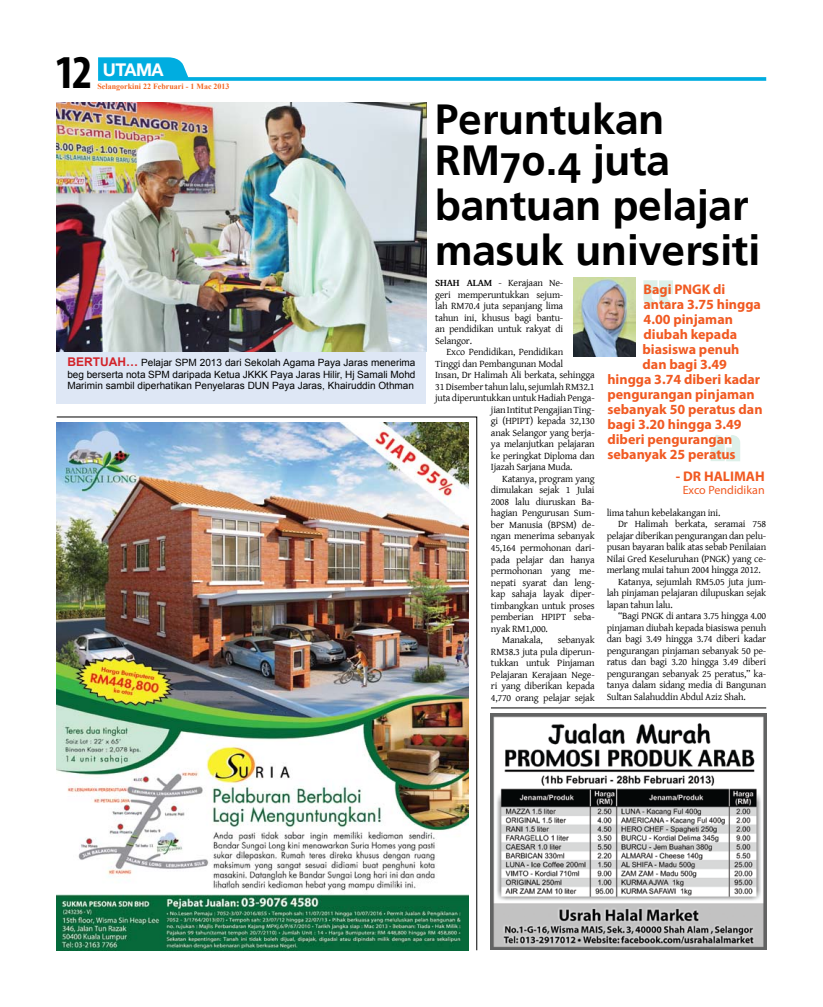
<style>
.page{position:relative;width:823px;height:1007px;background:#fff}
.page>*{position:absolute;margin:0;border:0;box-sizing:border-box;transform-origin:0 0}
.t1{font:700 condensed 47.3px "Myriad Pro";color:#000}
.t2{font:700 42px/41px "Frutiger Linotype";color:#000}
.t3{font:700 17.7px "Helvetica Neue";letter-spacing:-.03em;color:#fff}
.t4{font:700 14px "Myriad Pro";color:#f15a22}
.t5{font:12px "Myriad Pro";color:#f15a22}
.t6{font:10px/11.5px "Gentium Basic";letter-spacing:-.02em;color:#000;text-align:justify}
.t7{font:10px/11.5px "Arial";color:#000;text-align:justify}
.t8{font:700 8px "Times New Roman";color:#f26722}
.s1{font-weight:700;font-size:12px;color:#d2232a}
.s2{font-weight:700}
</style>
<div class="page">
<svg style="left:710px;top:435px;width:29px;height:26px"></svg>
<svg style="left:643px;top:280px;width:29px;height:27px"></svg>
<div style="left:57px;top:102px;width:369px;height:301px;background:#dee7f5"></div>
<svg style="left:98px;top:57px;width:667px;height:24px"></svg>
<img style="left:56px;top:416px;width:421px;height:534px">
<img style="left:490px;top:713px;width:275px;height:236px">
<hr style="left:490px;top:707px;width:275px;height:1px;background:#000">
<img style="left:57px;top:103px;width:369px;height:248px">
<img style="left:573px;top:277px;width:62px;height:80px">
<h1 class="t1" style="left:55px;top:43px;width:39px">12</h1>
<h3 class="t3" style="left:103px;top:59px;width:62px">UTAMA</h3>
<p class="t8" style="left:97px;top:81px;width:133px">Selangorkini 22 Februari - 1 Mac 2013</p>
<p class="t7" style="left:67px;top:357px;width:349px"><span class="s1">BERTUAH…</span> Pelajar SPM 2013 dari Sekolah Agama Paya Jaras menerima beg berserta nota SPM daripada Ketua JKKK Paya Jaras Hilir, Hj Samali Mohd Marimin sambil diperhatikan Penyelaras DUN Paya Jaras, Khairuddin Othman</p>
<h2 class="t2" style="left:435px;top:98px;width:236px">Peruntukan<br>RM70.4 juta</h2>
<h2 class="t2" style="left:435px;top:182px;width:326px;line-height:45px">bantuan pelajar masuk universiti</h2>
<p class="t6" style="left:435px;top:277px;width:129px"><span class="s2">SHAH ALAM</span> - Kerajaan Ne&shy;geri memperuntukkan sejum&shy;lah RM70.4 juta sepanjang lima tahun ini, khusus bagi bantu&shy;an pendidikan untuk rakyat di Selangor.</p>
<p class="t6" style="left:446px;top:346px;width:118px">Exco Pendidikan, Pendidikan</p>
<p class="t6" style="left:435px;top:357px;width:129px">Tinggi dan Pembangunan Modal</p>
<p class="t6" style="left:435px;top:369px;width:161px">Insan, Dr Halimah Ali berkata, sehingga</p>
<p class="t6" style="left:435px;top:380px;width:161px">31 Disember tahun lalu, sejumlah RM32.1</p>
<p class="t6" style="left:435px;top:392px;width:161px">juta diperuntukkan untuk Hadiah Penga-</p>
<p class="t6" style="left:490px;top:403px;width:105px">jian Intitut Pengajian Ting-</p>
<p class="t6" style="left:490px;top:415px;width:105px">gi (HPIPT) kepada 32,130</p>
<p class="t6" style="left:490px;top:426px;width:105px">anak Selangor yang berja-</p>
<p class="t6" style="left:490px;top:438px;width:105px">ya melanjutkan pelajaran</p>
<p class="t6" style="left:490px;top:449px;width:105px">ke peringkat Diploma dan</p>
<p class="t6" style="left:490px;top:461px;width:83px">Ijazah Sarjana Muda.</p>
<p class="t6" style="left:502px;top:472px;width:94px">Katanya, program yang</p>
<p class="t6" style="left:490px;top:484px;width:105px">dimulakan sejak 1 Julai</p>
<p class="t6" style="left:490px;top:495px;width:105px">2008 lalu diuruskan Ba-</p>
<p class="t6" style="left:490px;top:507px;width:105px">hagian Pengurusan Sum-</p>
<p class="t6" style="left:490px;top:518px;width:105px">ber Manusia (BPSM) de-</p>
<p class="t6" style="left:490px;top:530px;width:105px">ngan menerima sebanyak</p>
<p class="t6" style="left:490px;top:541px;width:105px">45,164 permohonan dari-</p>
<p class="t6" style="left:490px;top:553px;width:105px">pada pelajar dan hanya</p>
<p class="t6" style="left:490px;top:564px;width:105px">permohonan yang me-</p>
<p class="t6" style="left:490px;top:576px;width:105px">nepati syarat dan leng-</p>
<p class="t6" style="left:490px;top:587px;width:105px">kap sahaja layak diper-</p>
<p class="t6" style="left:490px;top:599px;width:105px">timbangkan untuk proses</p>
<p class="t6" style="left:490px;top:610px;width:105px">pemberian HPIPT seba-</p>
<p class="t6" style="left:490px;top:622px;width:58px">nyak RM1,000.</p>
<p class="t6" style="left:502px;top:633px;width:42px">Manakala,</p>
<p class="t6" style="left:490px;top:633px;width:105px;text-indent:67px">sebanyak RM38.3 juta pula diperun&shy;tukkan untuk Pinjaman Pelajaran Kerajaan Nege&shy;ri yang diberikan kepada 4,770 orang pelajar sejak</p>
<h3 class="t4" style="left:643px;top:280px;width:83px">Bagi PNGK di</h3>
<h3 class="t4" style="left:643px;top:295px;width:119px">antara 3.75 hingga</h3>
<h3 class="t4" style="left:643px;top:310px;width:91px">4.00 pinjaman</h3>
<h3 class="t4" style="left:643px;top:325px;width:95px">diubah kepada</h3>
<h3 class="t4" style="left:642px;top:340px;width:98px">biasiswa penuh</h3>
<h3 class="t4" style="left:642px;top:355px;width:86px">dan bagi 3.49</h3>
<h3 class="t4" style="left:607px;top:370px;width:154px">hingga 3.74 diberi kadar</h3>
<h3 class="t4" style="left:607px;top:385px;width:149px">pengurangan pinjaman</h3>
<h3 class="t4" style="left:607px;top:400px;width:156px">sebanyak 50 peratus dan</h3>
<h3 class="t4" style="left:607px;top:415px;width:136px">bagi 3.20 hingga 3.49</h3>
<h3 class="t4" style="left:607px;top:430px;width:126px">diberi pengurangan</h3>
<h3 class="t4" style="left:607px;top:445px;width:130px">sebanyak 25 peratus</h3>
<h3 class="t4" style="left:675px;top:467px;width:88px">- DR HALIMAH</h3>
<p class="t5" style="left:682px;top:482px;width:83px">Exco Pendidikan</p>
<p class="t6" style="left:606px;top:506px;width:115px">lima tahun kebelakangan ini.</p>
<p class="t6" style="left:617px;top:518px;width:149px">Dr Halimah berkata, seramai 758</p>
<p class="t6" style="left:606px;top:529px;width:161px">pelajar diberikan pengurangan dan pelu-</p>
<p class="t6" style="left:606px;top:541px;width:161px">pusan bayaran balik atas sebab Penilaian</p>
<p class="t6" style="left:606px;top:552px;width:161px">Nilai Gred Keseluruhan (PNGK) yang ce-</p>
<p class="t6" style="left:606px;top:564px;width:155px">merlang mulai tahun 2004 hingga 2012.</p>
<p class="t6" style="left:617px;top:575px;width:149px">Katanya, sejumlah RM5.05 juta jum-</p>
<p class="t6" style="left:606px;top:587px;width:161px">lah pinjaman pelajaran dilupuskan sejak</p>
<p class="t6" style="left:606px;top:598px;width:67px">lapan tahun lalu.</p>
<p class="t6" style="left:617px;top:610px;width:149px">“Bagi PNGK di antara 3.75 hingga 4.00</p>
<p class="t6" style="left:606px;top:621px;width:161px">pinjaman diubah kepada biasiswa penuh</p>
<p class="t6" style="left:606px;top:633px;width:161px">dan bagi 3.49 hingga 3.74 diberi kadar</p>
<p class="t6" style="left:606px;top:644px;width:161px">pengurangan pinjaman sebanyak 50 pe-</p>
<p class="t6" style="left:606px;top:656px;width:161px">ratus dan bagi 3.20 hingga 3.49 diberi</p>
<p class="t6" style="left:606px;top:667px;width:161px">pengurangan sebanyak 25 peratus,” ka-</p>
<p class="t6" style="left:606px;top:679px;width:161px">tanya dalam sidang media di Bangunan</p>
<p class="t6" style="left:606px;top:690px;width:141px">Sultan Salahuddin Abdul Aziz Shah.</p>
</div>
